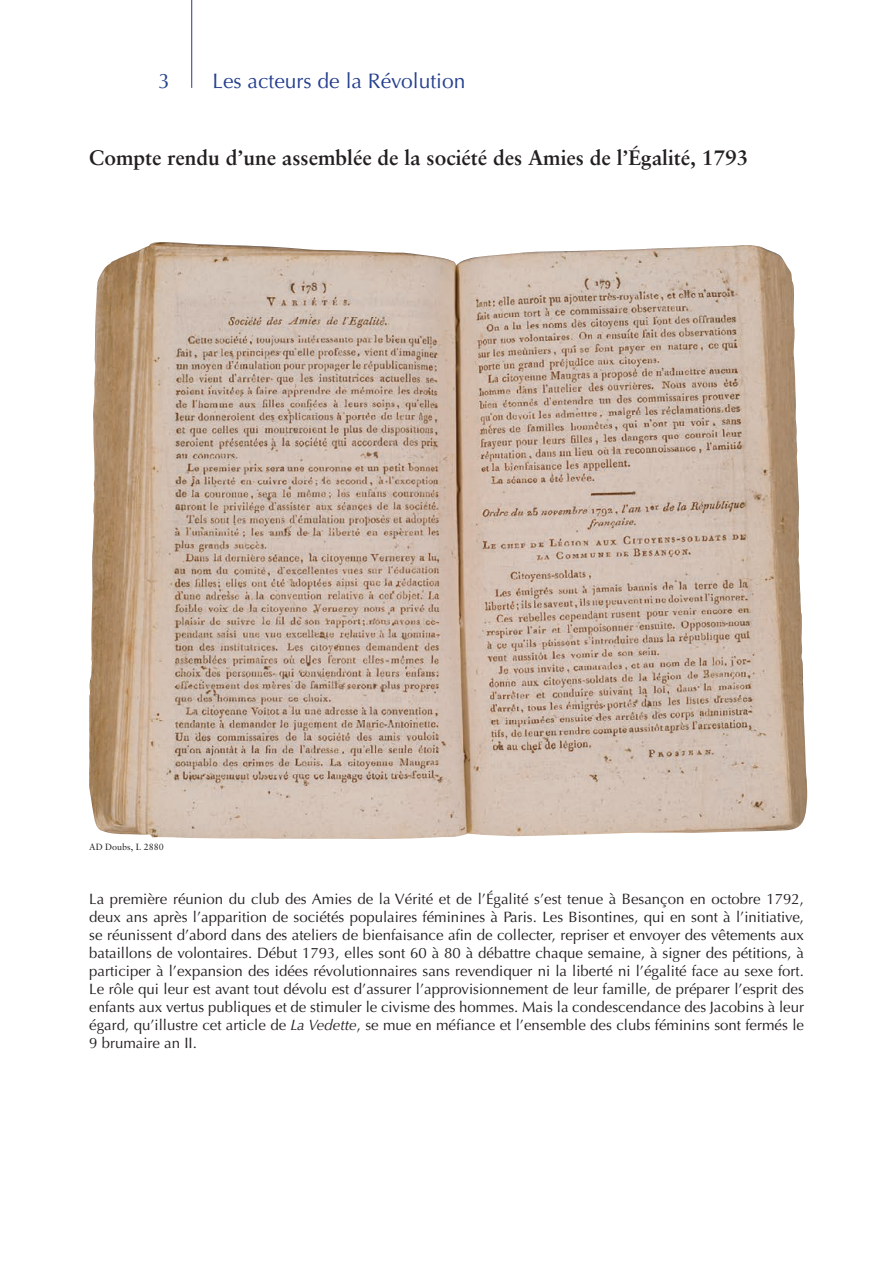
<style>
.page{position:relative;width:893px;height:1263px;background:#fff}
.page>*{position:absolute;margin:0;border:0;box-sizing:border-box;transform-origin:0 0}
.t1{font:700 21px "Sabon";color:#231f20}
.t2{font:21px "Optima";color:#253f8e}
.t3{font:15px/18px "Optima";color:#231f20;text-align:justify}
.t4{font:9px "Sabon";color:#231f20}
.s1{font-style:italic}
</style>
<div class="page">
<hr style="left:191px;top:0;width:1px;height:88px;background:#253f8e">
<img style="left:89px;top:243px;width:719px;height:596px">
<h1 class="t2" style="left:158px;top:68px;width:13px">3</h1>
<h1 class="t2" style="left:213px;top:68px;width:254px">Les acteurs de la Révolution</h1>
<h1 class="t1" style="left:89px;top:145px;width:661px">Compte rendu d’une assemblée de la société des Amies de l’Égalité, 1793</h1>
<p class="t4" style="left:89px;top:842px;width:76px">AD Doubs, L 2880</p>
<p class="t3" style="left:89px;top:890px;width:716px">La première réunion du club des Amies de la Vérité et de l’Égalité s’est tenue à Besançon en octobre 1792, deux ans après l’apparition de sociétés populaires féminines à Paris. Les Bisontines, qui en sont à l’initiative, se réunissent d’abord dans des ateliers de bienfaisance afin de collecter, repriser et envoyer des vêtements aux bataillons de volontaires. Début 1793, elles sont 60 à 80 à débattre chaque semaine, à signer des pétitions, à participer à l’expansion des idées révolutionnaires sans revendiquer ni la liberté ni l’égalité face au sexe fort.<br>Le rôle qui leur est avant tout dévolu est d’assurer l’approvisionnement de leur famille, de préparer l’esprit des enfants aux vertus publiques et de stimuler le civisme des hommes. Mais la condescendance des Jacobins à leur égard, qu’illustre cet article de <span class="s1">La Vedette</span>, se mue en méfiance et l’ensemble des clubs féminins sont fermés le 9 brumaire an II.</p>
</div>
